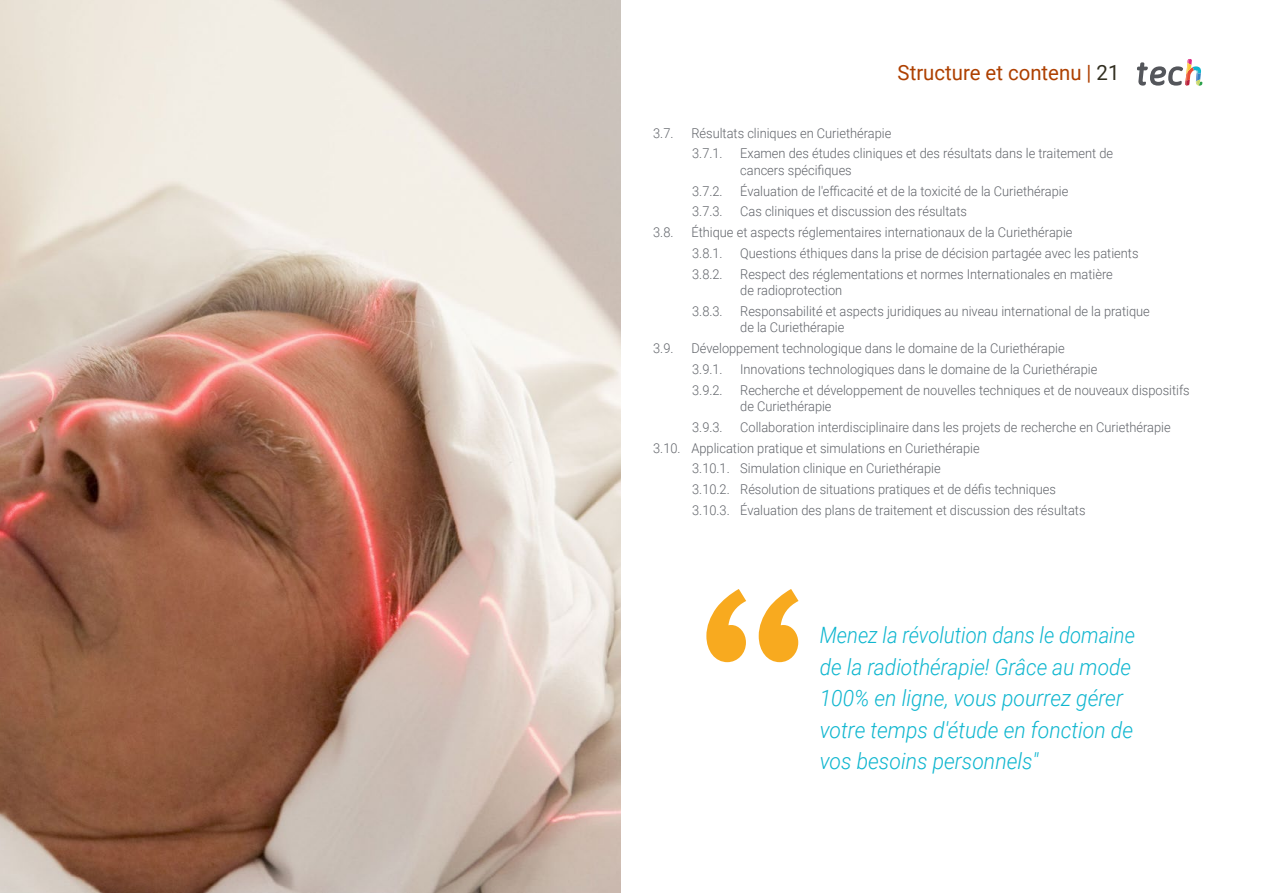
<style>
.page{position:relative;width:1263px;height:893px;background:#fff}
.page>*{position:absolute;margin:0;border:0;box-sizing:border-box;transform-origin:0 0}
.t1{font:italic 300 22.5px/31.5px "Roboto";color:#0fb6cf;scale:.9 1}
.t2{font:21px "Roboto";color:#ae4000}
.t3{font:300 13.5px/16.5px "Roboto";color:#61646a;scale:.95 1}
.s1{color:#312e20}
</style>
<div class="page">
<img style="left:0;top:0;width:621px;height:893px">
<svg style="left:706px;top:589px;width:92px;height:73px"></svg>
<svg style="left:1137px;top:59px;width:65px;height:27px"></svg>
<h2 class="t2" style="left:898px;top:57px;width:223px">Structure et contenu | <span class="s1">21</span></h2>
<p class="t3" style="left:653px;top:124px;width:23px">3.7.</p>
<p class="t3" style="left:691px;top:122px;width:212px;line-height:20.7px">Résultats cliniques en Curiethérapie<br>3.7.1.</p>
<p class="t3" style="left:740px;top:145px;width:394px">Examen des études cliniques et des résultats dans le traitement de cancers spécifiques</p>
<p class="t3" style="left:692px;top:182px;width:34px">3.7.2.</p>
<p class="t3" style="left:740px;top:182px;width:347px">Évaluation de l'efficacité et de la toxicité de la Curiethérapie</p>
<p class="t3" style="left:692px;top:203px;width:34px">3.7.3.</p>
<p class="t3" style="left:740px;top:203px;width:240px">Cas cliniques et discussion des résultats</p>
<p class="t3" style="left:653px;top:224px;width:23px">3.8.</p>
<p class="t3" style="left:691px;top:222px;width:403px;line-height:20.7px">Éthique et aspects réglementaires internationaux de la Curiethérapie<br>3.8.1.</p>
<p class="t3" style="left:740px;top:244px;width:421px">Questions éthiques dans la prise de décision partagée avec les patients</p>
<p class="t3" style="left:692px;top:265px;width:34px">3.8.2.</p>
<p class="t3" style="left:740px;top:265px;width:394px">Respect des réglementations et normes Internationales en matière de radioprotection</p>
<p class="t3" style="left:692px;top:302px;width:34px">3.8.3.</p>
<p class="t3" style="left:740px;top:302px;width:433px">Responsabilité et aspects juridiques au niveau international de la pratique de la Curiethérapie</p>
<p class="t3" style="left:653px;top:340px;width:23px">3.9.</p>
<p class="t3" style="left:691px;top:338px;width:394px;line-height:20.7px">Développement technologique dans le domaine de la Curiethérapie<br>3.9.1.</p>
<p class="t3" style="left:740px;top:360px;width:378px">Innovations technologiques dans le domaine de la Curiethérapie</p>
<p class="t3" style="left:692px;top:381px;width:34px">3.9.2.</p>
<p class="t3" style="left:740px;top:381px;width:475px">Recherche et développement de nouvelles techniques et de nouveaux dispositifs de Curiethérapie</p>
<p class="t3" style="left:692px;top:418px;width:34px">3.9.3.</p>
<p class="t3" style="left:740px;top:418px;width:455px">Collaboration interdisciplinaire dans les projets de recherche en Curiethérapie</p>
<p class="t3" style="left:653px;top:439px;width:345px">3.10. Application pratique et simulations en Curiethérapie</p>
<p class="t3" style="left:692px;top:460px;width:263px">3.10.1. Simulation clinique en Curiethérapie</p>
<p class="t3" style="left:692px;top:481px;width:385px">3.10.2. Résolution de situations pratiques et de défis techniques</p>
<p class="t3" style="left:692px;top:501px;width:416px">3.10.3. Évaluation des plans de traitement et discussion des résultats</p>
<h1 class="t1" style="left:820px;top:619px;width:352px">Menez la révolution dans le domaine de la radiothérapie! Grâce au mode<br>100% en ligne, vous pourrez gérer votre temps d'étude en fonction de vos besoins personnels"</h1>
</div>
